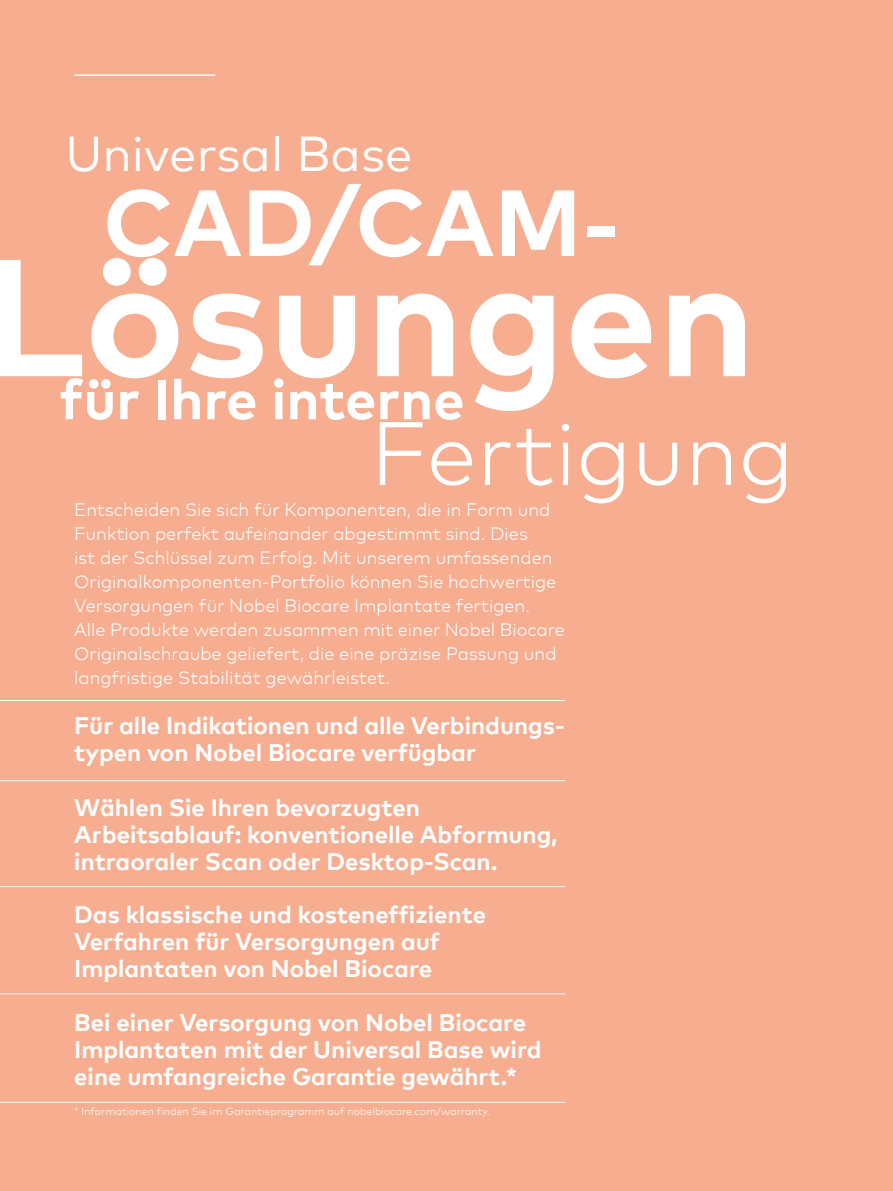
<style>
.page{position:relative;width:893px;height:1191px;background:#f6ad90}
.page>*{position:absolute;margin:0;border:0;box-sizing:border-box;transform-origin:0 0}
.t1{font:700 166.2px "Mark Pro";color:#fff}
.t2{font:700 93.6px "Mark Pro";letter-spacing:-.005em;color:#fff}
.t3{font:300 89.7px "Mark Pro";color:#fff}
.t4{font:700 56.25px "Mark Pro";color:#fff}
.t5{font:48.9px "Mark Pro";color:#fff}
.t6{font:700 24px/27px "Mark Pro";color:#fff}
.t7{font:300 18px/24px "Mark Pro";color:#fff}
.t8{font:300 10.5px "Mark Pro";color:#fff}
</style>
<div class="page">
<hr style="left:74px;top:74px;width:141px;height:2px;background:#fff">
<hr style="left:0;top:780px;width:565px;height:1px;background:#fff">
<hr style="left:0;top:886px;width:565px;height:1px;background:#fff">
<hr style="left:0;top:993px;width:565px;height:1px;background:#fff">
<hr style="left:0;top:1102px;width:565px;height:1px;background:#fff">
<hr style="left:0;top:700px;width:565px;height:1px;background:#fff">
<h3 class="t5" style="left:66px;top:117px;width:348px">Universal Base</h3>
<h2 class="t2" style="left:103px;top:152px;width:518px">CAD/CAM-</h2>
<h1 class="t1" style="left:-16px;top:191px;width:773px">Lösungen</h1>
<h3 class="t4" style="left:60px;top:356px;width:407px">für Ihre interne</h3>
<h3 class="t3" style="left:370px;top:386px;width:425px">Fertigung</h3>
<p class="t7" style="left:74px;top:496px;width:492px">Entscheiden Sie sich für Komponenten, die in Form und Funktion perfekt aufeinander abgestimmt sind. Dies<br>ist der Schlüssel zum Erfolg. Mit unserem umfassenden Originalkomponenten-Portfolio können Sie hochwertige Versorgungen für Nobel Biocare Implantate fertigen.<br>Alle Produkte werden zusammen mit einer Nobel Biocare Originalschraube geliefert, die eine präzise Passung und langfristige Stabilität gewährleistet.</p>
<h3 class="t6" style="left:74px;top:710px;width:492px">Für alle Indikationen und alle Verbindungs&shy;typen von Nobel Biocare verfügbar</h3>
<h3 class="t6" style="left:74px;top:792px;width:485px">Wählen Sie Ihren bevorzugten<br>Arbeitsablauf: konventionelle Abformung, intraoraler Scan oder Desktop-Scan.</h3>
<h3 class="t6" style="left:74px;top:899px;width:413px">Das klassische und kosteneffiziente<br>Verfahren für Versorgungen auf<br>Implantaten von Nobel Biocare</h3>
<h3 class="t6" style="left:74px;top:1006px;width:469px">Bei einer Versorgung von Nobel Biocare<br>Implantaten mit der Universal Base wird eine umfangreiche Garantie gewährt.*</h3>
<p class="t8" style="left:74px;top:1103px;width:417px">* Informationen finden Sie im Garantieprogramm auf nobelbiocare.com/warranty.</p>
</div>
